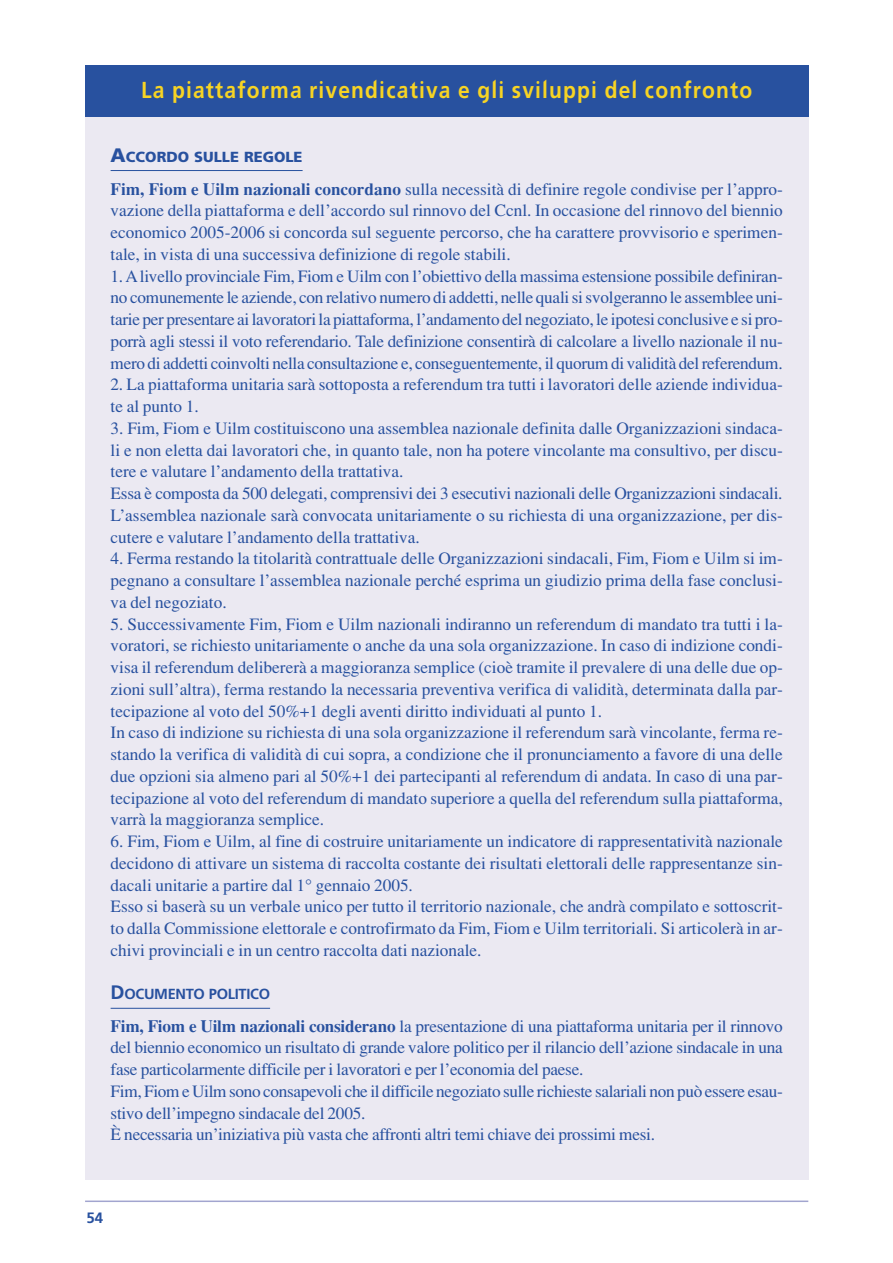
<style>
.page{position:relative;width:893px;height:1263px;background:#fff}
.page>*{position:absolute;margin:0;border:0;box-sizing:border-box;transform-origin:0 0}
.t1{font:23.1px "Freeway Demi";letter-spacing:.055em;color:#f7d424;scale:.91 1}
.t2{font:17.25px/21.8px "Times";color:#28519f}
.t3{font:15px "Freeway Demi";color:#28519f}
.t4{font:900 14.7px "Freeway";color:#28519f}
.t5{font:14.7px "Freeway Demi";letter-spacing:-.02em;color:#28519f}
.s1{font-size:19.5px}
.s2{font-weight:700}
</style>
<div class="page">
<div style="left:85px;top:65px;width:723px;height:1114px;background:#ebe9f2"></div>
<hr style="left:111px;top:170px;width:191px;height:1px;background:#28519f">
<hr style="left:111px;top:1008px;width:159px;height:1px;background:#28519f">
<div style="left:85px;top:65px;width:723px;height:51px;background:#28519f"></div>
<hr style="left:85px;top:1201px;width:723px;height:1px;background:#a2a5cf">
<h1 class="t1" style="left:141px;top:80px;width:673px">La piattaforma rivendicativa e gli sviluppi del confronto</h1>
<p class="t4" style="left:111px;top:150px;width:193px"><span class="s1">A</span>CCORDO SULLE REGOLE</p>
<p class="t2" style="left:111px;top:180px;width:673px;text-align:justify"><span class="s2">Fim, Fiom e Uilm nazionali concordano</span> sulla necessità di definire regole condivise per l’appro&shy;vazione della piattaforma e dell’accordo sul rinnovo del Ccnl. In occasione del rinnovo del biennio economico 2005-2006 si concorda sul seguente percorso, che ha carattere provvisorio e sperimen&shy;tale, in vista di una successiva definizione di regole stabili.</p>
<p class="t2" style="left:111px;top:267px;width:673px;text-align:justify">1. Alivello provinciale Fim, Fiom e Uilm con l’obiettivo della massima estensione possibile definiran&shy;no comunemente le aziende, con relativo numero di addetti, nelle quali si svolgeranno le assemblee uni&shy;tarie per presentare ai lavoratori la piattaforma, l’andamento del negoziato, le ipotesi conclusive e si pro&shy;porrà agli stessi il voto referendario. Tale definizione consentirà di calcolare a livello nazionale il nu&shy;mero di addetti coinvolti nella consultazione e, conseguentemente, il quorum di validità del referendum.</p>
<p class="t2" style="left:111px;top:375px;width:673px">2. La piattaforma unitaria sarà sottoposta a referendum tra tutti i lavoratori delle aziende individua&shy;te al punto 1.</p>
<p class="t2" style="left:111px;top:419px;width:673px">3. Fim, Fiom e Uilm costituiscono una assemblea nazionale definita dalle Organizzazioni sindaca&shy;li e non eletta dai lavoratori che, in quanto tale, non ha potere vincolante ma consultivo, per discu&shy;tere e valutare l’andamento della trattativa.<br>Essa è composta da 500 delegati, comprensivi dei 3 esecutivi nazionali delle Organizzazioni sindacali.<br>L’assemblea nazionale sarà convocata unitariamente o su richiesta di una organizzazione, per dis&shy;cutere e valutare l’andamento della trattativa.</p>
<p class="t2" style="left:111px;top:549px;width:673px;text-align:justify">4. Ferma restando la titolarità contrattuale delle Organizzazioni sindacali, Fim, Fiom e Uilm si im&shy;pegnano a consultare l’assemblea nazionale perché esprima un giudizio prima della fase conclusi&shy;va del negoziato.</p>
<p class="t2" style="left:111px;top:615px;width:673px">5. Successivamente Fim, Fiom e Uilm nazionali indiranno un referendum di mandato tra tutti i la&shy;voratori, se richiesto unitariamente o anche da una sola organizzazione. In caso di indizione condi&shy;visa il referendum delibererà a maggioranza semplice (cioè tramite il prevalere di una delle due op&shy;zioni sull’altra), ferma restando la necessaria preventiva verifica di validità, determinata dalla par&shy;tecipazione al voto del 50%+1 degli aventi diritto individuati al punto 1.<br>In caso di indizione su richiesta di una sola organizzazione il referendum sarà vincolante, ferma re&shy;stando la verifica di validità di cui sopra, a condizione che il pronunciamento a favore di una delle due opzioni sia almeno pari al 50%+1 dei partecipanti al referendum di andata. In caso di una par&shy;tecipazione al voto del referendum di mandato superiore a quella del referendum sulla piattaforma, varrà la maggioranza semplice.</p>
<p class="t2" style="left:111px;top:832px;width:673px">6. Fim, Fiom e Uilm, al fine di costruire unitariamente un indicatore di rappresentatività nazionale decidono di attivare un sistema di raccolta costante dei risultati elettorali delle rappresentanze sin&shy;dacali unitarie a partire dal 1° gennaio 2005.<br>Esso si baserà su un verbale unico per tutto il territorio nazionale, che andrà compilato e sottoscrit&shy;to dalla Commissione elettorale e controfirmato da Fim, Fiom e Uilm territoriali. Si articolerà in ar&shy;chivi provinciali e in un centro raccolta dati nazionale.</p>
<p class="t5" style="left:111px;top:988px;width:161px"><span class="s1">D</span>OCUMENTO POLITICO</p>
<p class="t2" style="left:111px;top:1017px;width:673px"><span class="s2">Fim, Fiom e Uilm nazionali considerano</span> la presentazione di una piattaforma unitaria per il rinnovo del biennio economico un risultato di grande valore politico per il rilancio dell’azione sindacale in una fase particolarmente difficile per i lavoratori e per l’economia del paese.<br>Fim, Fiom e Uilm sono consapevoli che il difficile negoziato sulle richieste salariali non può essere esau&shy;stivo dell’impegno sindacale del 2005.<br>È necessaria un’iniziativa più vasta che affronti altri temi chiave dei prossimi mesi.</p>
<p class="t3" style="left:87px;top:1211px;width:18px">54</p>
</div>
